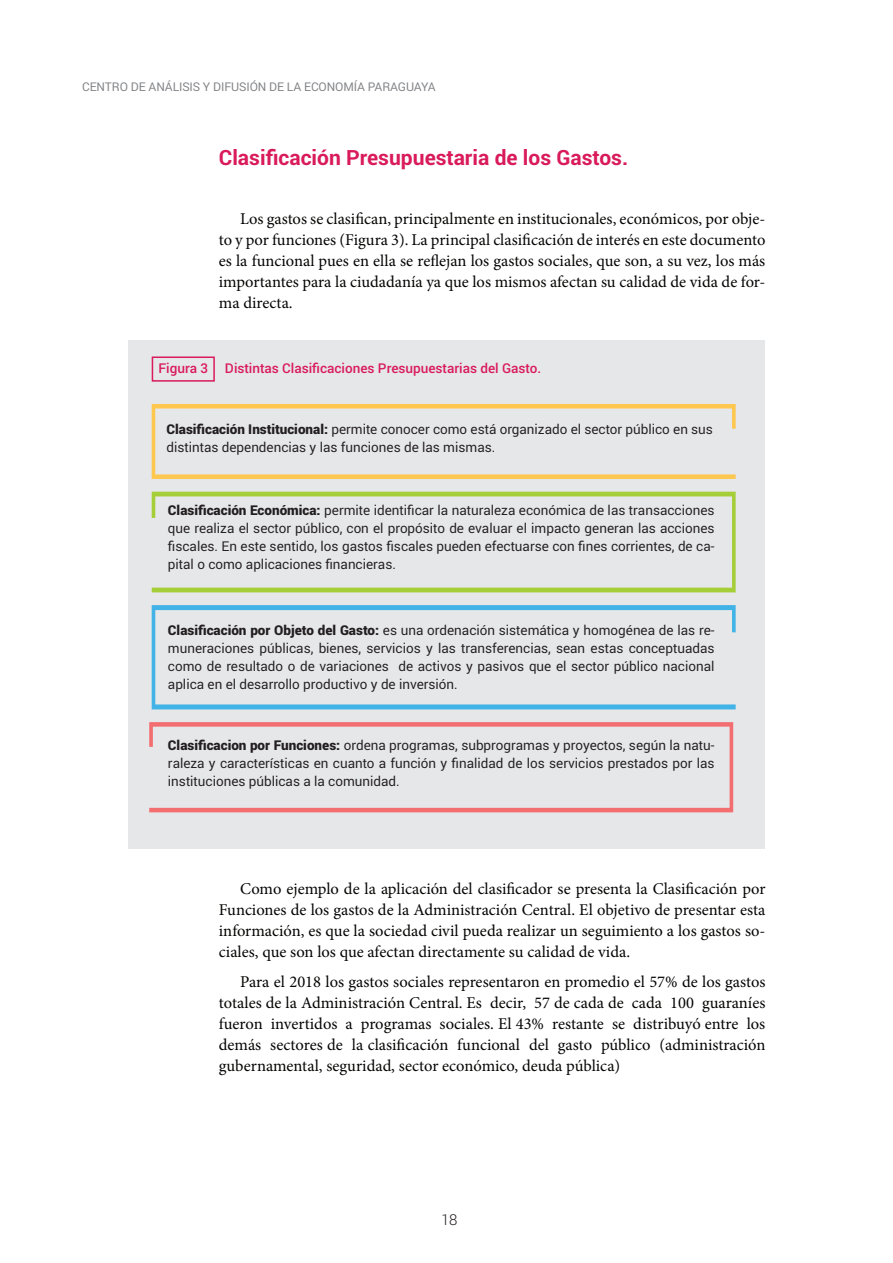
<style>
.page{position:relative;width:893px;height:1263px;background:#fff}
.page>*{position:absolute;margin:0;border:0;box-sizing:border-box;transform-origin:0 0}
.t1{font:700 21px "Roboto";color:#d91a5b}
.t2{font:16.5px/21px "Minion Pro";color:#040503;text-align:justify}
.t3{font:300 15px "Roboto";color:#231f20}
.t4{font:13.5px/18px "Roboto";color:#231f20;text-align:justify}
.t5{font:500 13.5px "Roboto";color:#d91a5b}
.t6{font:12px "Roboto";letter-spacing:-.01em;color:#808285}
.s1{font-weight:900}
</style>
<div class="page">
<div style="left:128px;top:340px;width:637px;height:508px;background:#e6e7e9"></div>
<div style="left:152px;top:356px;width:63px;height:26px;border:2px solid #d91a5b"></div>
<svg style="left:152px;top:404px;width:584px;height:75px"></svg>
<svg style="left:152px;top:492px;width:584px;height:100px"></svg>
<svg style="left:152px;top:605px;width:584px;height:104px"></svg>
<svg style="left:149px;top:722px;width:584px;height:90px"></svg>
<p class="t6" style="left:82px;top:78px;width:355px">CENTRO DE ANÁLISIS Y DIFUSIÓN DE LA ECONOMÍA PARAGUAYA</p>
<p class="t1" style="left:219px;top:143px;width:411px">Clasificación Presupuestaria de los Gastos.</p>
<p class="t2" style="left:219px;top:208px;width:548px;text-indent:21px">Los gastos se clasifican, principalmente en institucionales, económicos, por obje&shy;to y por funciones (Figura 3). La principal clasificación de interés en este documento es la funcional pues en ella se reflejan los gastos sociales, que son, a su vez, los más importantes para la ciudadanía ya que los mismos afectan su calidad de vida de for&shy;ma directa.</p>
<p class="t5" style="left:158px;top:358px;width:384px">Figura 3 Distintas Clasificaciones Presupuestarias del Gasto.</p>
<p class="t4" style="left:166px;top:420px;width:548px"><span class="s1">Clasificación Institucional:</span> permite conocer como está organizado el sector público en sus distintas dependencias y las funciones de las mismas.</p>
<p class="t4" style="left:168px;top:500px;width:548px"><span class="s1">Clasificación Económica:</span> permite identificar la naturaleza económica de las transacciones que realiza el sector público, con el propósito de evaluar el impacto generan las acciones fiscales. En este sentido, los gastos fiscales pueden efectuarse con fines corrientes, de ca&shy;pital o como aplicaciones financieras.</p>
<p class="t4" style="left:168px;top:621px;width:548px"><span class="s1">Clasificación por Objeto del Gasto:</span> es una ordenación sistemática y homogénea de las re&shy;muneraciones públicas, bienes, servicios y las transferencias, sean estas conceptuadas como de resultado o de variaciones de activos y pasivos que el sector público nacional aplica en el desarrollo productivo y de inversión.</p>
<p class="t4" style="left:168px;top:735px;width:548px"><span class="s1">Clasificacion por Funciones:</span> ordena programas, subprogramas y proyectos, según la natu&shy;raleza y características en cuanto a función y finalidad de los servicios prestados por las instituciones públicas a la comunidad.</p>
<p class="t2" style="left:219px;top:879px;width:548px;text-indent:21px">Como ejemplo de la aplicación del clasificador se presenta la Clasificación por Funciones de los gastos de la Administración Central. El objetivo de presentar esta información, es que la sociedad civil pueda realizar un seguimiento a los gastos so&shy;ciales, que son los que afectan directamente su calidad de vida.</p>
<p class="t2" style="left:219px;top:971px;width:548px;text-indent:21px">Para el 2018 los gastos sociales representaron en promedio el 57% de los gastos totales de la Administración Central. Es decir, 57 de cada de cada 100 guaraníes fueron invertidos a programas sociales. El 43% restante se distribuyó entre los demás sectores de la clasificación funcional del gasto público (administración gubernamental, seguridad, sector económico, deuda pública)</p>
<p class="t3" style="left:441px;top:1209px;width:18px">18</p>
</div>
